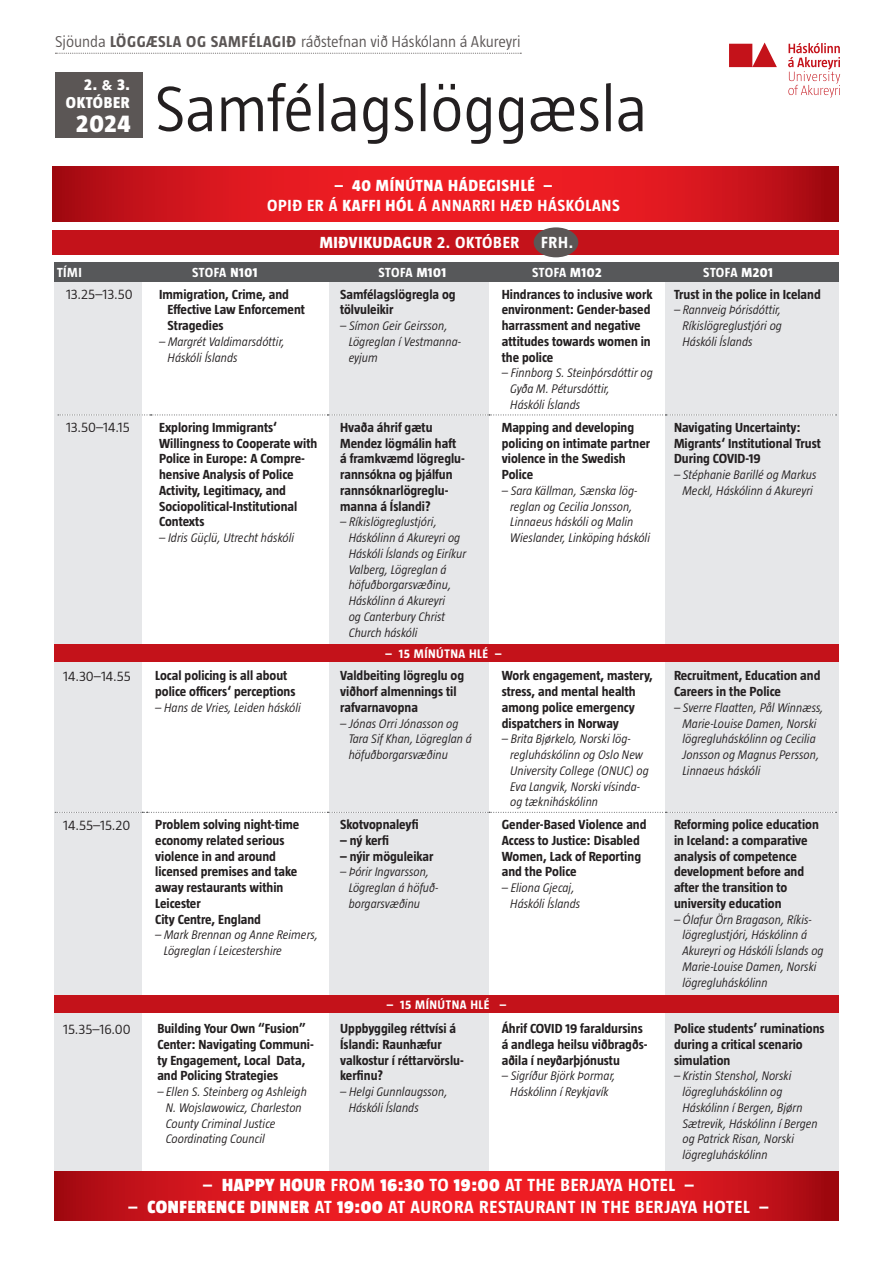
<style>
.page{position:relative;width:893px;height:1263px;background:#fff}
.page>*{position:absolute;margin:0;border:0;box-sizing:border-box;transform-origin:0 0}
.t1{font:300 66px "Taz";color:#231f20}
.t2{font:800 25.05px "Taz";color:#fff}
.t3{font:700 18px "Taz";letter-spacing:.04em;color:#fff}
.t4{font:700 16.5px/19.8px "Taz";letter-spacing:.04em;color:#fff;text-align:center}
.t5{font:800 16.5px "Taz";letter-spacing:.04em;color:#fff}
.t6{font:300 16.2px "Taz";color:#5b5655}
.t7{font:800 16.2px/17.2px "Taz";letter-spacing:.04em;color:#fff;text-align:right}
.t8{font:300 14.25px "Taz";color:#231f20}
.t9{font:700 13.5px/15.8px "Taz";color:#231f20}
.t10{font:700 13.5px "Taz";letter-spacing:.035em;color:#fff}
.t11{font:italic 300 12.75px/15.8px "Taz";color:#231f20}
.t12{font:700 12.75px "Taz";letter-spacing:.04em;color:#fff}
.s1{font-weight:700}
.s2{font-family:"Avenir";font-weight:900;font-size:13.8px}
.s3{font-weight:800}
.s4{font-weight:900}
</style>
<div class="page">
<div style="left:665px;top:272px;width:174px;height:921px;background:#e6e7e9"></div>
<div style="left:330px;top:272px;width:159px;height:921px;background:#e6e7e9"></div>
<div style="left:54px;top:272px;width:87px;height:923px;background:#e6e7e9"></div>
<svg style="left:58px;top:415px;width:779px;height:1px"></svg>
<div style="left:53px;top:230px;width:786px;height:24px;background:#c4121a"></div>
<div style="left:534px;top:227px;width:44px;height:30px;background:#5b5655;border-radius:50%"></div>
<div style="left:54px;top:263px;width:785px;height:19px;background:#57585a"></div>
<svg style="left:729px;top:43px;width:111px;height:55px"></svg>
<svg style="left:54px;top:1171px;width:785px;height:49px;background:#d8171e"></svg>
<div style="left:54px;top:995px;width:785px;height:17px;background:#c4121a"></div>
<div style="left:55px;top:72px;width:87px;height:66px;background:#5b5655"></div>
<svg style="left:55px;top:53px;width:466px;height:1px"></svg>
<div style="left:54px;top:644px;width:785px;height:17px;background:#c4121a"></div>
<svg style="left:53px;top:167px;width:786px;height:55px;background:#d8171e"></svg>
<svg style="left:55px;top:812px;width:782px;height:1px"></svg>
<p class="t6" style="left:55px;top:33px;width:467px">Sjöunda <span class="s1">LÖGGÆSLA OG SAMFÉLAGIÐ</span> ráðstefnan við Háskólann á Akureyri</p>
<p class="t7" style="left:66px;top:76px;width:66px">2. <span class="s2">&amp;</span> 3.<br>OKTÓBER</p>
<h2 class="t2" style="left:76px;top:110px;width:56px">2024</h2>
<h1 class="t1" style="left:155px;top:74px;width:494px">Samfélagslöggæsla</h1>
<p class="t4" style="left:267px;top:175px;width:354px">– <span class="s3">40 MÍNÚTNA HÁDEGISHLÉ</span> –<br>OPIÐ ER Á <span class="s3">KAFFI HÓL</span> Á ANNARRI HÆÐ HÁSKÓLANS</p>
<p class="t5" style="left:320px;top:234px;width:201px">MIÐVIKUDAGUR <span class="s1">2. OKTÓBER</span></p>
<p class="t4" style="left:541px;top:233px;width:34px">FRH.</p>
<p class="t10" style="left:57px;top:265px;width:26px">TÍMI</p>
<p class="t10" style="left:192px;top:265px;width:67px">STOFA <span class="s3">N101</span></p>
<p class="t10" style="left:378px;top:265px;width:69px">STOFA <span class="s3">M101</span></p>
<p class="t10" style="left:532px;top:265px;width:71px">STOFA <span class="s3">M102</span></p>
<p class="t10" style="left:703px;top:265px;width:71px">STOFA <span class="s3">M201</span></p>
<p class="t8" style="left:66px;top:287px;width:68px">13.25–13.50</p>
<p class="t9" style="left:168px;top:286px;width:139px;text-indent:-9px">Immigration, Crime, and<br>Effective Law Enforcement<br>Stragedies</p>
<p class="t11" style="left:168px;top:334px;width:119px;text-indent:-9px">– Margrét Valdimarsdóttir,<br>Háskóli Íslands</p>
<p class="t8" style="left:66px;top:420px;width:65px">13.50–14.15</p>
<p class="t9" style="left:159px;top:419px;width:160px">Exploring Immigrants‘<br>Willingness to Cooperate with<br>Police in Europe: A Compre&shy;hensive Analysis of Police<br>Activity, Legitimacy, and<br>Sociopolitical-Institutional<br>Contexts</p>
<p class="t11" style="left:159px;top:530px;width:137px">– Idris Güçlü, Utrecht háskóli</p>
<p class="t8" style="left:63px;top:669px;width:69px">14.30–14.55</p>
<p class="t9" style="left:155px;top:668px;width:142px">Local policing is all about police officers‘ perceptions</p>
<p class="t11" style="left:155px;top:700px;width:147px">– Hans de Vries, Leiden háskóli</p>
<p class="t8" style="left:63px;top:817px;width:69px">14.55–15.20</p>
<p class="t9" style="left:155px;top:817px;width:146px">Problem solving night-time economy related serious violence in and around licensed premises and take away restaurants within<br>Leicester<br>City Centre, England</p>
<p class="t11" style="left:164px;top:927px;width:156px;text-indent:-9px">– Mark Brennan og Anne Reimers,<br>Lögreglan í Leicestershire</p>
<p class="t8" style="left:63px;top:1021px;width:69px">15.35–16.00</p>
<p class="t9" style="left:157px;top:1020px;width:158px">Building Your Own “Fusion”<br>Center: Navigating Communi&shy;ty Engagement, Local Data, and Policing Strategies</p>
<p class="t11" style="left:166px;top:1084px;width:143px;text-indent:-9px">– Ellen S. Steinberg og Ashleigh<br>N. Wojslawowicz, Charleston<br>County Criminal Justice<br>Coordinating Council</p>
<p class="t9" style="left:340px;top:286px;width:117px">Samfélagslögregla og tölvuleikir</p>
<p class="t11" style="left:349px;top:318px;width:114px;text-indent:-9px">– Símon Geir Geirsson,<br>Lögreglan í Vestmanna&shy;eyjum</p>
<p class="t9" style="left:340px;top:419px;width:126px">Hvaða áhrif gætu<br>Mendez lögmálin haft á framkvæmd lögreglu&shy;rannsókna og þjálfun rannsóknarlögreglu&shy;manna á Íslandi?</p>
<p class="t11" style="left:349px;top:514px;width:119px;text-indent:-9px">– Ríkislögreglustjóri,<br>Háskólinn á Akureyri og<br>Háskóli Íslands og Eiríkur<br>Valberg, Lögreglan á höfuðborgarsvæðinu,<br>Háskólinn á Akureyri<br>og Canterbury Christ<br>Church háskóli</p>
<p class="t9" style="left:502px;top:286px;width:152px">Hindrances to inclusive work environment: Gender-based harrassment and negative attitudes towards women in the police</p>
<p class="t11" style="left:510px;top:365px;width:144px;text-indent:-9px">– Finnborg S. Steinþórsdóttir og<br>Gyða M. Pétursdóttir,<br>Háskóli Íslands</p>
<p class="t9" style="left:502px;top:419px;width:150px">Mapping and developing policing on intimate partner violence in the Swedish<br>Police</p>
<p class="t11" style="left:510px;top:483px;width:141px;text-indent:-9px">– Sara Källman, Sænska lög&shy;reglan og Cecilia Jonsson,<br>Linnaeus háskóli og Malin<br>Wieslander, Linköping háskóli</p>
<p class="t12" style="left:386px;top:646px;width:117px">– 15 MÍNÚTNA HLÉ –</p>
<p class="t9" style="left:340px;top:668px;width:126px">Valdbeiting lögreglu og viðhorf almennings til rafvarnavopna</p>
<p class="t11" style="left:349px;top:715px;width:125px;text-indent:-9px">– Jónas Orri Jónasson og<br>Tara Sif Khan, Lögreglan á höfuðborgarsvæðinu</p>
<p class="t9" style="left:340px;top:817px;width:80px">Skotvopnaleyfi</p>
<p class="t9" style="left:340px;top:832px;width:50px">– ný kerfi</p>
<p class="t9" style="left:340px;top:848px;width:95px">– nýir möguleikar</p>
<p class="t11" style="left:349px;top:864px;width:91px;text-indent:-9px">– Þórir Ingvarsson,<br>Lögreglan á höfuð&shy;borgarsvæðinu</p>
<p class="t9" style="left:502px;top:668px;width:152px">Work engagement, mastery, stress, and mental health among police emergency dispatchers in Norway</p>
<p class="t11" style="left:510px;top:731px;width:140px;text-indent:-9px">– Brita Bjørkelo, Norski lög&shy;regluháskólinn og Oslo New<br>University College (ONUC) og<br>Eva Langvik, Norski vísinda&shy;og tækniháskólinn</p>
<p class="t9" style="left:502px;top:817px;width:146px">Gender-Based Violence and<br>Access to Justice: Disabled<br>Women, Lack of Reporting and the Police</p>
<p class="t11" style="left:510px;top:880px;width:72px;text-indent:-9px">– Eliona Gjecaj,<br>Háskóli Íslands</p>
<p class="t12" style="left:387px;top:997px;width:121px">– 15 MÍNÚTNA HLÉ –</p>
<p class="t9" style="left:340px;top:1020px;width:125px">Uppbyggileg réttvísi á<br>Íslandi: Raunhæfur valkostur í réttarvörslu&shy;kerfinu?</p>
<p class="t11" style="left:349px;top:1084px;width:100px;text-indent:-9px">– Helgi Gunnlaugsson,<br>Háskóli Íslands</p>
<p class="t9" style="left:502px;top:1020px;width:147px">Áhrif COVID 19 faraldursins á andlega heilsu viðbragðs&shy;aðila í neyðarþjónustu</p>
<p class="t11" style="left:502px;top:1068px;width:115px;text-align:center">– Sigríður Björk Þormar,<br>Háskólinn í Reykjavík</p>
<p class="t9" style="left:674px;top:286px;width:148px">Trust in the police in Iceland</p>
<p class="t11" style="left:682px;top:302px;width:101px;text-align:justify;text-indent:-9px">– Rannveig Þórisdóttir, Ríkislögreglustjóri og Háskóli Íslands</p>
<p class="t9" style="left:674px;top:419px;width:148px">Navigating Uncertainty:<br>Migrants‘ Institutional Trust<br>During COVID-19</p>
<p class="t11" style="left:674px;top:467px;width:144px;text-align:center">– Stéphanie Barillé og Markus<br>Meckl, Háskólinn á Akureyri</p>
<p class="t9" style="left:674px;top:668px;width:148px">Recruitment, Education and<br>Careers in the Police</p>
<p class="t11" style="left:682px;top:700px;width:142px;text-indent:-9px">– Sverre Flaatten, Pål Winnæss,<br>Marie-Louise Damen, Norski lögregluháskólinn og Cecilia<br>Jonsson og Magnus Persson,<br>Linnaeus háskóli</p>
<p class="t9" style="left:674px;top:817px;width:146px">Reforming police education in Iceland: a comparative analysis of competence development before and after the transition to university education</p>
<p class="t11" style="left:682px;top:911px;width:143px;text-indent:-9px">– Ólafur Örn Bragason, Ríkis&shy;lögreglustjóri, Háskólinn á<br>Akureyri og Háskóli Íslands og<br>Marie-Louise Damen, Norski lögregluháskólinn</p>
<p class="t9" style="left:674px;top:1020px;width:152px">Police students’ ruminations during a critical scenario simulation</p>
<p class="t11" style="left:682px;top:1068px;width:137px;text-indent:-9px">– Kristin Stenshol, Norski lögregluháskólinn og<br>Háskólinn í Bergen, Bjørn<br>Sætrevik, Háskólinn í Bergen og Patrick Risan, Norski lögregluháskólinn</p>
<h3 class="t3" style="left:203px;top:1175px;width:492px">– <span class="s4">HAPPY HOUR</span> FROM <span class="s4">16:30</span> TO <span class="s4">19:00</span> AT THE BERJAYA HOTEL –</h3>
<h3 class="t3" style="left:129px;top:1197px;width:641px">– <span class="s4">CONFERENCE DINNER</span> AT <span class="s4">19:00</span> AT AURORA RESTAURANT IN THE BERJAYA HOTEL –</h3>
</div>
